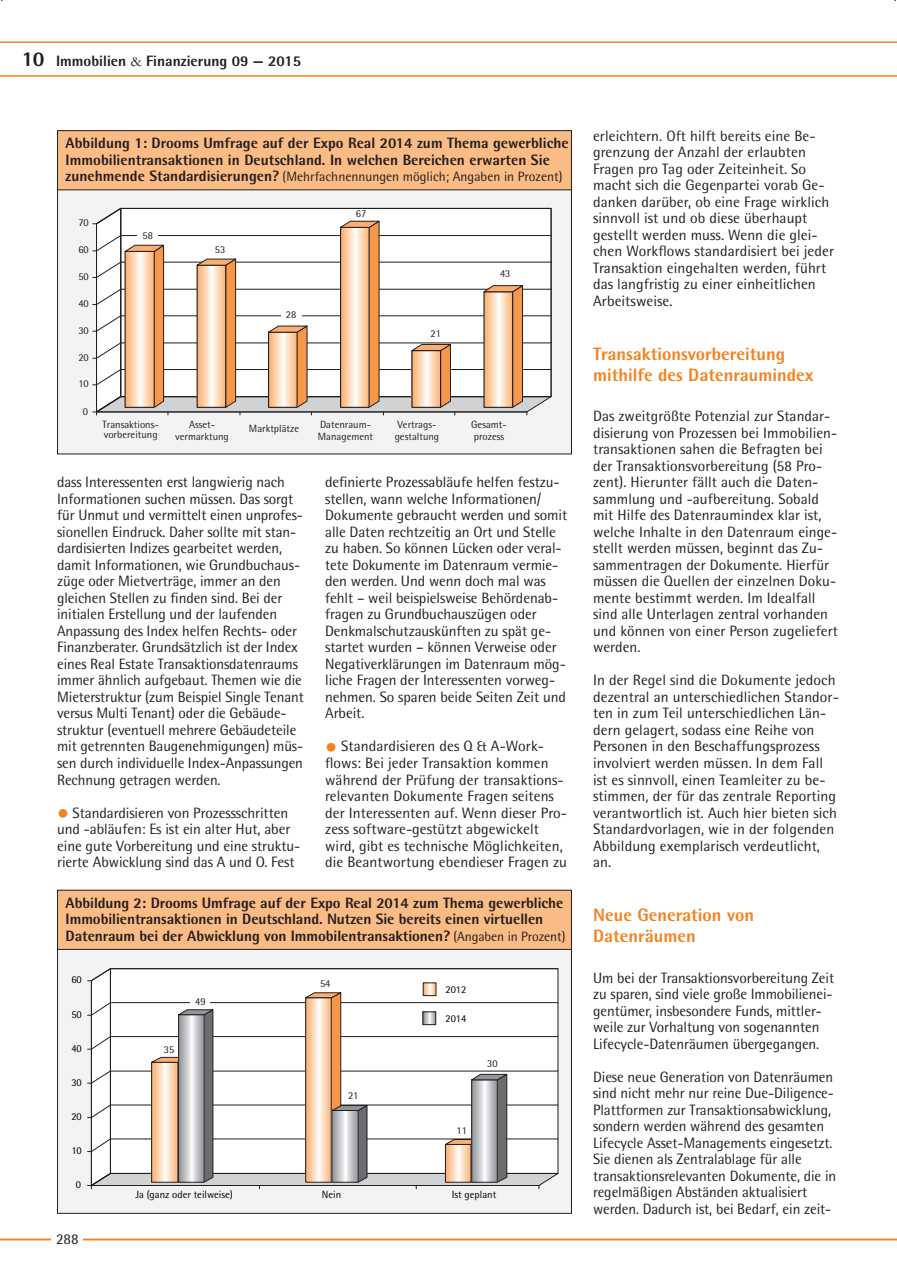
<style>
.page{position:relative;width:897px;height:1276px;background:#fff}
.page>*{position:absolute;margin:0;border:0;box-sizing:border-box;transform-origin:0 0}
.t1{font:800 18px/21px "Rotis Semi Sans";color:#f58220}
.t2{font:15px/16.5px "Rotis Semi Sans";letter-spacing:-.005em;color:#231f20}
.t3{font:800 15px/16.5px "Rotis Semi Sans";letter-spacing:-.005em;color:#231f20}
.t4{font:13.5px "Rotis Semi Sans";color:#231f20}
.t5{font:10.5px/12.6px "Rotis Semi Sans";color:#231f20}
.t6{font:10.5px "Rotis Semi Sans";color:#000}
.s1{font-size:21px}
.s2{font-family:"Garamond";font-weight:400}
.s3{font-weight:800;font-size:15px}
.s4{font-size:24px;color:#f58220}
.s5{font-weight:400;font-size:13.5px}
</style>
<div class="page">
<svg style="left:0;top:41px;width:897px;height:36px"></svg>
<hr style="left:0;top:1238px;width:897px;height:2px;background:#f58220">
<div style="left:58px;top:150px;width:513px;height:304px;background:#f2f3f4"></div>
<svg style="left:93px;top:207px;width:459px;height:208px"></svg>
<hr style="left:138px;top:234px;width:20px;height:4px;background:#fff">
<hr style="left:281px;top:313px;width:20px;height:4px;background:#fff">
<div style="left:58px;top:131px;width:513px;height:59px;background:#fbbb85"></div>
<div style="left:57px;top:130px;width:515px;height:60px;border:1px solid #231f20"></div>
<div style="left:58px;top:909px;width:513px;height:304px;background:#f2f3f4"></div>
<svg style="left:88px;top:968px;width:471px;height:220px"></svg>
<div style="left:422px;top:1011px;width:14px;height:14px;border:1px solid #231f20"></div>
<div style="left:190px;top:1000px;width:20px;height:5px;background:#fff"></div>
<div style="left:58px;top:890px;width:513px;height:59px;background:#fbbb85"></div>
<div style="left:51px;top:1223px;width:32px;height:31px;background:#fff"></div>
<p class="t3" style="left:22px;top:52px;width:281px"><span class="s1">10</span> Immobilien <span class="s2">&amp;</span> Finanzierung 09 — 2015</p>
<p class="t3" style="left:66px;top:135px;width:504px">Abbildung 1: Drooms Umfrage auf der Expo Real 2014 zum Thema gewerbliche<br>Immobilientransaktionen in Deutschland. In welchen Bereichen erwarten Sie</p>
<p class="t4" style="left:66px;top:169px;width:498px"><span class="s3">zunehmende Standardisierungen?</span> (Mehrfachnennungen möglich; Angaben in Prozent)</p>
<p class="t5" style="left:78px;top:216px;width:12px">70</p>
<p class="t5" style="left:78px;top:243px;width:12px">60</p>
<p class="t5" style="left:78px;top:270px;width:12px">50</p>
<p class="t5" style="left:78px;top:297px;width:12px">40</p>
<p class="t5" style="left:78px;top:324px;width:12px">30</p>
<p class="t5" style="left:78px;top:351px;width:12px">20</p>
<p class="t5" style="left:78px;top:377px;width:12px">10</p>
<p class="t5" style="left:83px;top:404px;width:7px">0</p>
<p class="t5" style="left:142px;top:229px;width:12px">58</p>
<p class="t5" style="left:215px;top:243px;width:12px">53</p>
<p class="t5" style="left:286px;top:308px;width:12px">28</p>
<p class="t5" style="left:356px;top:207px;width:12px">67</p>
<p class="t5" style="left:430px;top:327px;width:12px">21</p>
<p class="t5" style="left:500px;top:267px;width:12px">43</p>
<p class="t5" style="left:103px;top:419px;width:58px;line-height:10.5px">Transaktions&shy;vorbereitung</p>
<p class="t5" style="left:175px;top:418px;width:55px;text-align:center">Asset&shy;vermarktung</p>
<p class="t5" style="left:249px;top:422px;width:52px">Marktplätze</p>
<p class="t5" style="left:318px;top:418px;width:57px">Datenraum-<br>Management</p>
<p class="t5" style="left:395px;top:418px;width:46px">Vertrags&shy;gestaltung</p>
<p class="t5" style="left:471px;top:418px;width:37px">Gesamt&shy;prozess</p>
<p class="t2" style="left:57px;top:474px;width:248px">dass Interessenten erst langwierig nach Informationen suchen müssen. Das sorgt für Unmut und vermittelt einen unprofes&shy;sionellen Eindruck. Daher sollte mit stan&shy;dardisierten Indizes gearbeitet werden, damit Informationen, wie Grundbuchaus&shy;züge oder Mietverträge, immer an den gleichen Stellen zu finden sind. Bei der initialen Erstellung und der laufenden Anpassung des Index helfen Rechts- oder Finanzberater. Grundsätzlich ist der Index eines Real Estate Transaktionsdatenraums immer ähnlich aufgebaut. Themen wie die Mieterstruktur (zum Beispiel Single Tenant versus Multi Tenant) oder die Gebäude&shy;struktur (eventuell mehrere Gebäudeteile mit getrennten Baugenehmigungen) müs&shy;sen durch individuelle Index-Anpassungen Rechnung getragen werden.</p>
<p class="t2" style="left:57px;top:804px;width:245px"><span class="s4">•</span> Standardisieren von Prozessschritten und -abläufen: Es ist ein alter Hut, aber eine gute Vorbereitung und eine struktu&shy;rierte Abwicklung sind das A und O. Fest</p>
<p class="t2" style="left:325px;top:474px;width:243px">definierte Prozessabläufe helfen festzu&shy;stellen, wann welche Informationen/ Dokumente gebraucht werden und somit alle Daten rechtzeitig an Ort und Stelle zu haben. So können Lücken oder veral&shy;tete Dokumente im Datenraum vermie&shy;den werden. Und wenn doch mal was fehlt – weil beispielsweise Behördenab&shy;fragen zu Grundbuchauszügen oder Denkmalschutzauskünften zu spät ge&shy;startet wurden – können Verweise oder Negativerklärungen im Datenraum mög&shy;liche Fragen der Interessenten vorweg&shy;nehmen. So sparen beide Seiten Zeit und Arbeit.</p>
<p class="t2" style="left:325px;top:738px;width:243px"><span class="s4">•</span> Standardisieren des Q &amp; A-Work&shy;flows: Bei jeder Transaktion kommen während der Prüfung der transaktions&shy;relevanten Dokumente Fragen seitens der Interessenten auf. Wenn dieser Pro&shy;zess software-gestützt abgewickelt wird, gibt es technische Möglichkeiten, die Beantwortung ebendieser Fragen zu</p>
<p class="t3" style="left:66px;top:894px;width:501px">Abbildung 2: Drooms Umfrage auf der Expo Real 2014 zum Thema gewerbliche<br>Immobilientransaktionen in Deutschland. Nutzen Sie bereits einen virtuellen<br>Datenraum bei der Abwicklung von Immobilentransaktionen? <span class="s5">(Angaben in Prozent)</span></p>
<p class="t6" style="left:71px;top:973px;width:12px">60</p>
<p class="t6" style="left:71px;top:1008px;width:12px">50</p>
<p class="t6" style="left:71px;top:1042px;width:12px">40</p>
<p class="t6" style="left:71px;top:1076px;width:12px">30</p>
<p class="t6" style="left:71px;top:1110px;width:12px">20</p>
<p class="t6" style="left:71px;top:1144px;width:12px">10</p>
<p class="t6" style="left:76px;top:1178px;width:7px">0</p>
<p class="t2" style="left:56px;top:1229px;width:24px">288</p>
<p class="t5" style="left:164px;top:1043px;width:12px">35</p>
<p class="t5" style="left:195px;top:994px;width:12px">49</p>
<p class="t5" style="left:320px;top:976px;width:12px">54</p>
<p class="t5" style="left:348px;top:1088px;width:12px">21</p>
<p class="t6" style="left:445px;top:983px;width:23px">2012</p>
<p class="t6" style="left:445px;top:1012px;width:23px">2014</p>
<p class="t5" style="left:487px;top:1057px;width:12px">30</p>
<p class="t5" style="left:456px;top:1123px;width:12px">11</p>
<p class="t6" style="left:135px;top:1187px;width:99px">Ja (ganz oder teilweise)</p>
<p class="t6" style="left:322px;top:1187px;width:21px">Nein</p>
<p class="t6" style="left:452px;top:1187px;width:46px">Ist geplant</p>
<p class="t2" style="left:593px;top:127px;width:242px">erleichtern. Oft hilft bereits eine Be&shy;grenzung der Anzahl der erlaubten Fragen pro Tag oder Zeiteinheit. So macht sich die Gegenpartei vorab Ge&shy;danken darüber, ob eine Frage wirklich sinnvoll ist und ob diese überhaupt gestellt werden muss. Wenn die glei&shy;chen Workflows standardisiert bei jeder Transaktion eingehalten werden, führt das langfristig zu einer einheitlichen Arbeitsweise.</p>
<p class="t1" style="left:593px;top:343px;width:222px">Transaktionsvorbereitung mithilfe des Datenraumindex</p>
<p class="t2" style="left:593px;top:408px;width:246px">Das zweitgrößte Potenzial zur Standar&shy;disierung von Prozessen bei Immobilien&shy;transaktionen sahen die Befragten bei der Transaktionsvorbereitung (58 Pro&shy;zent). Hierunter fällt auch die Daten&shy;sammlung und -aufbereitung. Sobald mit Hilfe des Datenraumindex klar ist, welche Inhalte in den Datenraum einge&shy;stellt werden müssen, beginnt das Zu&shy;sammentragen der Dokumente. Hierfür müssen die Quellen der einzelnen Doku&shy;mente bestimmt werden. Im Idealfall sind alle Unterlagen zentral vorhanden und können von einer Person zugeliefert werden.</p>
<p class="t2" style="left:593px;top:672px;width:247px">In der Regel sind die Dokumente jedoch dezentral an unterschiedlichen Standor&shy;ten in zum Teil unterschiedlichen Län&shy;dern gelagert, sodass eine Reihe von Personen in den Beschaffungsprozess involviert werden müssen. In dem Fall ist es sinnvoll, einen Teamleiter zu be&shy;stimmen, der für das zentrale Reporting verantwortlich ist. Auch hier bieten sich Standardvorlagen, wie in der folgenden Abbildung exemplarisch verdeutlicht, an.</p>
<p class="t1" style="left:593px;top:904px;width:162px">Neue Generation von<br>Datenräumen</p>
<p class="t2" style="left:593px;top:969px;width:242px">Um bei der Transaktionsvorbereitung Zeit zu sparen, sind viele große Immobilienei&shy;gentümer, insbesondere Funds, mittler&shy;weile zur Vorhaltung von sogenannten Lifecycle-Datenräumen übergegangen.</p>
<p class="t2" style="left:593px;top:1068px;width:245px">Diese neue Generation von Datenräumen sind nicht mehr nur reine Due-Diligence-Plattformen zur Transaktionsabwicklung, sondern werden während des gesamten Lifecycle Asset-Managements eingesetzt.<br>Sie dienen als Zentralablage für alle transaktionsrelevanten Dokumente, die in regelmäßigen Abständen aktualisiert werden. Dadurch ist, bei Bedarf, ein zeit-</p>
</div>
